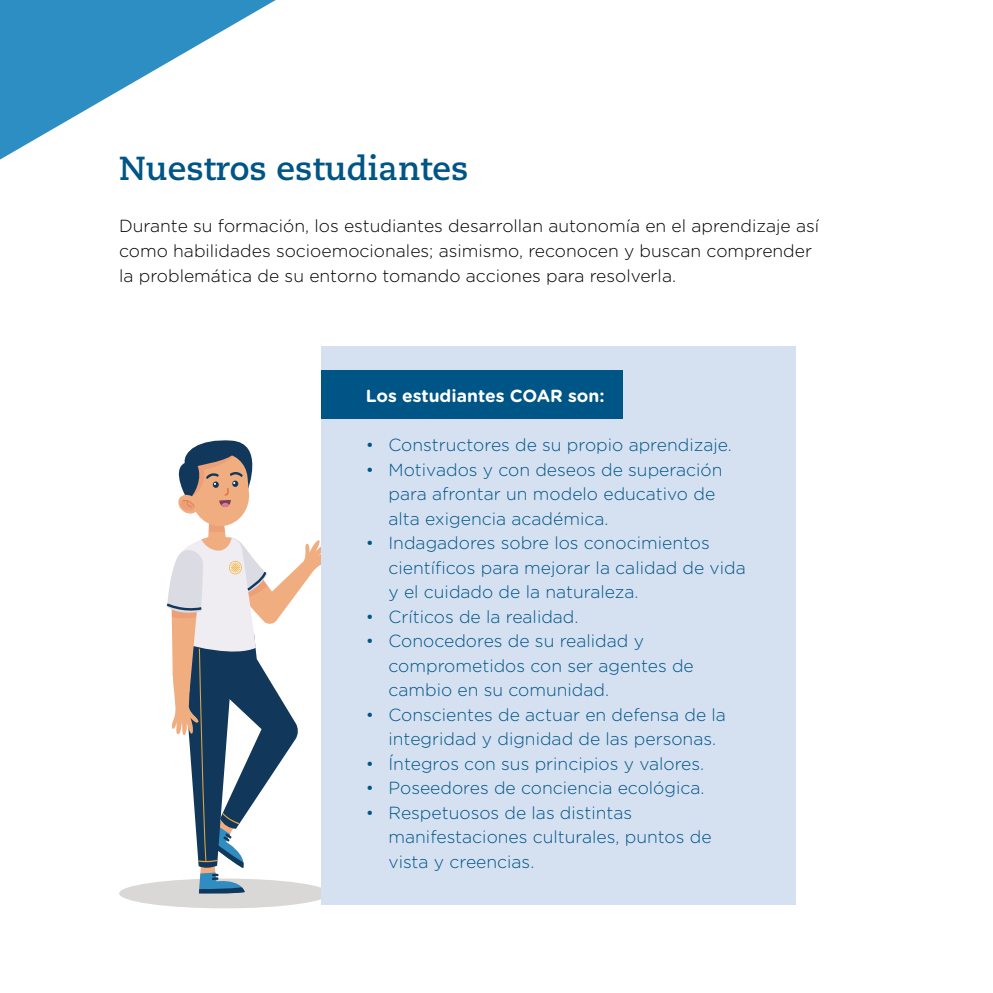
<style>
.page{position:relative;width:993px;height:993px;background:#fff}
.page>*{position:absolute;margin:0;border:0;box-sizing:border-box;transform-origin:0 0}
.t1{font:700 33.25px "Caecilia LT Std";color:#005587}
.t2{font:300 17.5px/24.5px "Gotham Rounded";color:#005587}
.t3{font:300 17.5px/24.5px "Gotham Rounded";color:#000}
.t4{font:700 17.5px "Gotham Rounded";color:#fff}
</style>
<div class="page">
<div style="left:119px;top:878px;width:210px;height:30px;background:#dad8d7;border-radius:50%"></div>
<svg style="left:166px;top:440px;width:155px;height:453px"></svg>
<div style="left:321px;top:346px;width:474px;height:558px;background:#d5e1f1"></div>
<div style="left:321px;top:370px;width:301px;height:48px;background:#005587"></div>
<svg style="left:0;top:0;width:276px;height:160px"></svg>
<h1 class="t1" style="left:119px;top:148px;width:350px">Nuestros estudiantes</h1>
<p class="t3" style="left:119px;top:213px;width:701px">Durante su formación, los estudiantes desarrollan autonomía en el aprendizaje así como habilidades socioemocionales; asimismo, reconocen y buscan comprender la problemática de su entorno tomando acciones para resolverla.</p>
<p class="t4" style="left:365px;top:383px;width:240px">Los estudiantes COAR son:</p>
<p class="t2" style="left:365px;top:431px;width:367px">• Constructores de su propio aprendizaje.</p>
<p class="t2" style="left:388px;top:456px;width:335px;text-indent:-23px">• Motivados y con deseos de superación para afrontar un modelo educativo de alta exigencia académica.</p>
<p class="t2" style="left:388px;top:529px;width:358px;text-indent:-23px">• Indagadores sobre los conocimientos científicos para mejorar la calidad de vida y el cuidado de la naturaleza.</p>
<p class="t2" style="left:365px;top:603px;width:214px">• Críticos de la realidad.</p>
<p class="t2" style="left:388px;top:627px;width:307px;text-indent:-23px">• Conocedores de su realidad y comprometidos con ser agentes de cambio en su comunidad.</p>
<p class="t2" style="left:388px;top:701px;width:339px;text-indent:-23px">• Conscientes de actuar en defensa de la integridad y dignidad de las personas.</p>
<p class="t2" style="left:365px;top:750px;width:340px">• Íntegros con sus principios y valores.</p>
<p class="t2" style="left:365px;top:774px;width:340px">• Poseedores de conciencia ecológica.</p>
<p class="t2" style="left:388px;top:799px;width:324px;text-indent:-23px">• Respetuosos de las distintas manifestaciones culturales, puntos de vista y creencias.</p>
</div>
